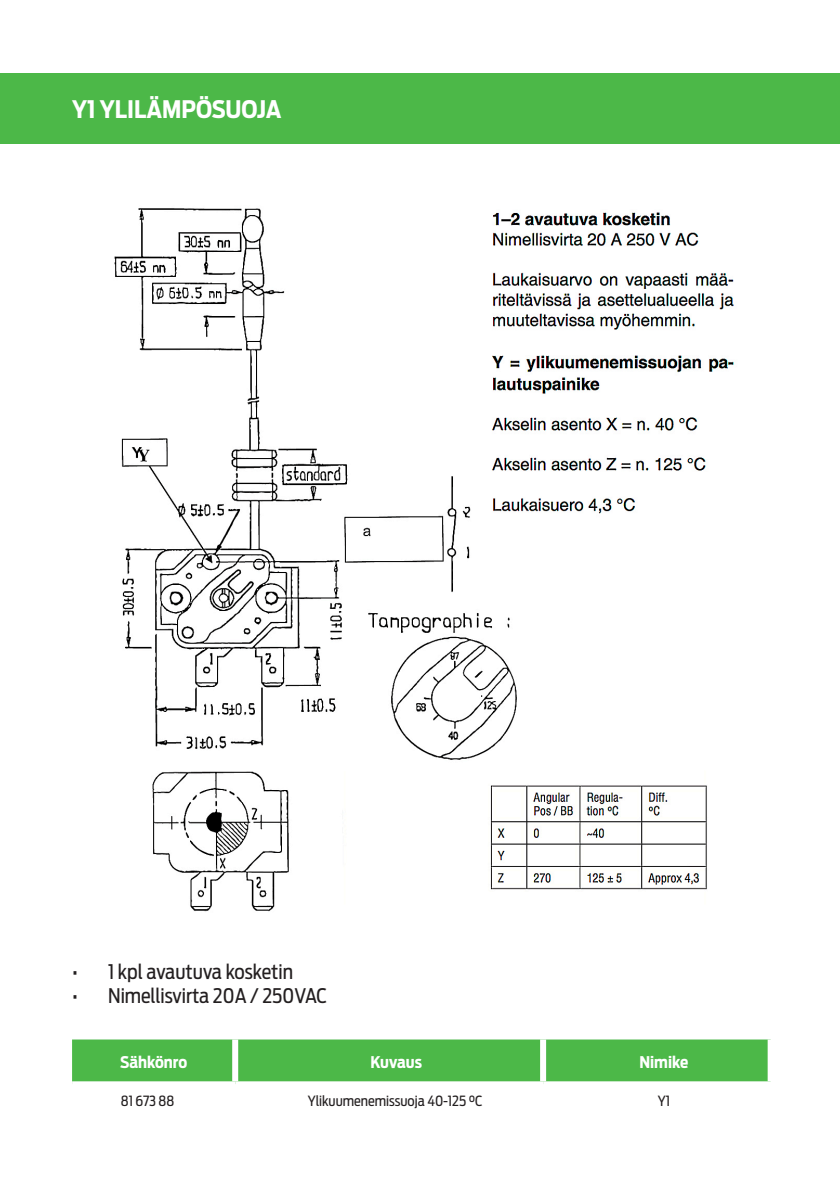
<style>
.page{position:relative;width:840px;height:1191px;background:#fff}
.page>*{position:absolute;margin:0;border:0;box-sizing:border-box;transform-origin:0 0}
.t1{font:700 24px "Antenna Cond";color:#fff}
.t2{font:20px "Antenna Cond";color:#231f20}
.t3{font:700 16px "Antenna Cond";color:#fff}
.t4{font:14px "Antenna Cond";color:#231f20}
</style>
<div class="page">
<div style="left:0;top:73px;width:839px;height:70px;background:#4cb848"></div>
<div style="left:72px;top:1039px;width:695px;height:42px;background:#4cb848"></div>
<div style="left:232px;top:1039px;width:6px;height:42px;background:#fff"></div>
<div style="left:540px;top:1039px;width:6px;height:42px;background:#fff"></div>
<img style="left:114px;top:208px;width:620px;height:704px">
<p class="t1" style="left:72px;top:94px;width:211px">Y1 YLILÄMPÖSUOJA</p>
<p class="t2" style="left:72px;top:959px;width:222px">• 1 kpl avautuva kosketin</p>
<p class="t2" style="left:72px;top:983px;width:256px">• Nimellisvirta 20A / 250VAC</p>
<p class="t3" style="left:120px;top:1053px;width:68px">Sähkönro</p>
<p class="t3" style="left:370px;top:1053px;width:53px">Kuvaus</p>
<p class="t3" style="left:639px;top:1053px;width:50px">Nimike</p>
<p class="t4" style="left:121px;top:1092px;width:55px">81 673 88</p>
<p class="t4" style="left:307px;top:1092px;width:176px">Ylikuumenemissuoja 40-125 °C</p>
<p class="t4" style="left:657px;top:1092px;width:14px">Y1</p>
</div>
